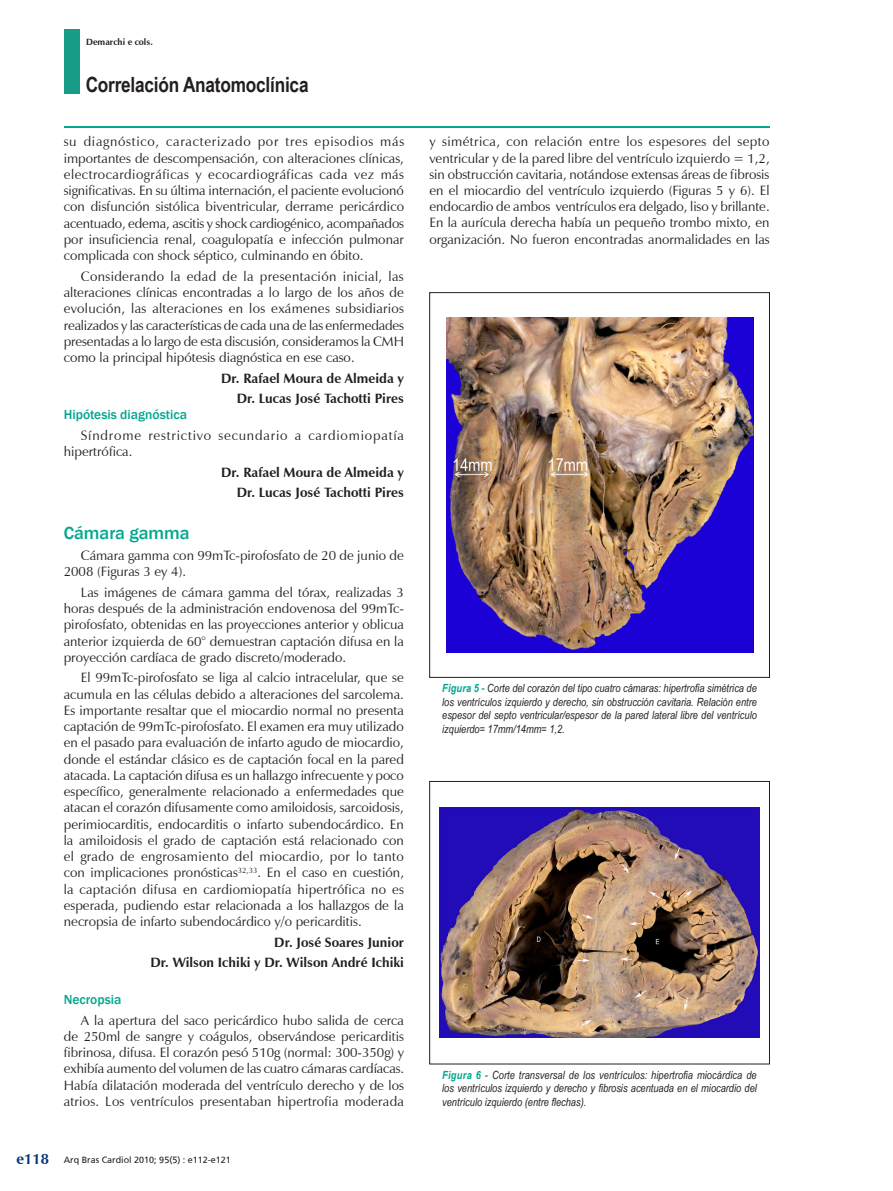
<style>
.page{position:relative;width:893px;height:1191px;background:#fff}
.page>*{position:absolute;margin:0;border:0;box-sizing:border-box;transform-origin:0 0}
.t1{font:700 21px "Arial Narrow";letter-spacing:-.01em;color:#231f20}
.Títulos__textos{font:500 18px "Franklin Gothic";color:#00a78e}
.t2{font:700 15px "Zapf Humanist 601 BT";color:#013775}
.Texto{font:13.5px/16.2px "Zapf Humanist 601 BT";color:#231f20;text-align:justify}
.Texto-2{font:700 13.5px "Zapf Humanist 601 BT";color:#231f20}
.Texto-3{font:13.5px/16.2px "Zapf Humanist 601 BT";letter-spacing:.06em;color:#231f20}
.Subtítulo{font:500 13.5px "Franklin Gothic";color:#00a78e}
._04_FIGURA_ref{font:italic 11.25px/13.5px "Arial Narrow";color:#231f20;text-align:justify}
.t3{font:9px "Frutiger";color:#231f20}
.t4{font:700 9px "Zapf Humanist 601 BT";color:#231f20}
.s1{font-weight:700;color:#00a78e}
</style>
<div class="page">
<div style="left:64px;top:29px;width:16px;height:65px;background:#189c88"></div>
<hr style="left:64px;top:126px;width:706px;height:2px;background:#00a78e">
<div style="left:429px;top:292px;width:341px;height:385px;border:1px solid #231f20"></div>
<img style="left:446px;top:317px;width:307px;height:336px">
<div style="left:429px;top:781px;width:341px;height:283px;border:1px solid #231f20"></div>
<img style="left:440px;top:807px;width:319px;height:231px">
<p class="t4" style="left:86px;top:36px;width:68px">Demarchi e cols.</p>
<h1 class="t1" style="left:86px;top:68px;width:224px">Correlación Anatomoclínica</h1>
<p class="Texto" style="left:64px;top:134px;width:342px">su diagnóstico, caracterizado por tres episodios más importantes de descompensación, con alteraciones clínicas, electrocardiográficas y ecocardiográficas cada vez más significativas. En su última internación, el paciente evolucionó con disfunción sistólica biventricular, derrame pericárdico acentuado, edema, ascitis y shock cardiogénico, acompañados por insuficiencia renal, coagulopatía e infección pulmonar complicada con shock séptico, culminando en óbito.</p>
<p class="Texto" style="left:64px;top:268px;width:342px;text-indent:17px">Considerando la edad de la presentación inicial, las alteraciones clínicas encontradas a lo largo de los años de evolución, las alteraciones en los exámenes subsidiarios realizados y las características de cada una de las enfermedades presentadas a lo largo de esta discusión, consideramos la CMH como la principal hipótesis diagnóstica en ese caso.</p>
<p class="Texto-2" style="left:221px;top:369px;width:184px">Dr. Rafael Moura de Almeida y</p>
<p class="Texto-2" style="left:237px;top:390px;width:169px">Dr. Lucas José Tachotti Pires</p>
<p class="Subtítulo" style="left:64px;top:406px;width:125px">Hipótesis diagnóstica</p>
<p class="Texto-3" style="left:64px;top:427px;width:342px;text-indent:17px">Síndrome restrictivo secundario a cardiomiopatía hipertrófica.</p>
<p class="Texto-2" style="left:221px;top:464px;width:184px">Dr. Rafael Moura de Almeida y</p>
<p class="Texto-2" style="left:237px;top:484px;width:169px">Dr. Lucas José Tachotti Pires</p>
<p class="Títulos__textos" style="left:64px;top:522px;width:127px">Cámara gamma</p>
<p class="Texto" style="left:64px;top:547px;width:342px;text-indent:17px">Cámara gamma con 99mTc-pirofosfato de 20 de junio de<br>2008 (Figuras 3 ey 4).</p>
<p class="Texto" style="left:64px;top:584px;width:342px;text-indent:17px">Las imágenes de cámara gamma del tórax, realizadas 3 horas después de la administración endovenosa del 99mTc&shy;pirofosfato, obtenidas en las proyecciones anterior y oblicua anterior izquierda de 60° demuestran captación difusa en la proyección cardíaca de grado discreto/moderado.</p>
<p class="Texto" style="left:64px;top:669px;width:342px;text-indent:17px">El 99mTc-pirofosfato se liga al calcio intracelular, que se acumula en las células debido a alteraciones del sarcolema.<br>Es importante resaltar que el miocardio normal no presenta captación de 99mTc-pirofosfato. El examen era muy utilizado en el pasado para evaluación de infarto agudo de miocardio, donde el estándar clásico es de captación focal en la pared atacada. La captación difusa es un hallazgo infrecuente y poco específico, generalmente relacionado a enfermedades que atacan el corazón difusamente como amiloidosis, sarcoidosis, perimiocarditis, endocarditis o infarto subendocárdico. En la amiloidosis el grado de captación está relacionado con el grado de engrosamiento del miocardio, por lo tanto con implicaciones pronósticas<sup>32,33</sup>. En el caso en cuestión, la captación difusa en cardiomiopatía hipertrófica no es esperada, pudiendo estar relacionada a los hallazgos de la necropsia de infarto subendocárdico y/o pericarditis.</p>
<p class="Texto-2" style="left:274px;top:933px;width:131px">Dr. José Soares Junior</p>
<p class="Texto-2" style="left:150px;top:954px;width:255px">Dr. Wilson Ichiki y Dr. Wilson André Ichiki</p>
<p class="Subtítulo" style="left:64px;top:991px;width:59px">Necropsia</p>
<p class="Texto" style="left:64px;top:1012px;width:342px;text-indent:17px">A la apertura del saco pericárdico hubo salida de cerca de 250ml de sangre y coágulos, observándose pericarditis fibrinosa, difusa. El corazón pesó 510g (normal: 300-350g) y exhibía aumento del volumen de las cuatro cámaras cardíacas.<br>Había dilatación moderada del ventrículo derecho y de los atrios. Los ventrículos presentaban hipertrofia moderada</p>
<p class="t2" style="left:17px;top:1149px;width:34px">e118</p>
<p class="t3" style="left:64px;top:1154px;width:169px">Arq Bras Cardiol 2010; 95(5) : e112-e121</p>
<p class="Texto" style="left:429px;top:134px;width:342px">y simétrica, con relación entre los espesores del septo ventricular y de la pared libre del ventrículo izquierdo = 1,2, sin obstrucción cavitaria, notándose extensas áreas de fibrosis en el miocardio del ventrículo izquierdo (Figuras 5 y 6). El endocardio de ambos ventrículos era delgado, liso y brillante.<br>En la aurícula derecha había un pequeño trombo mixto, en organización. No fueron encontradas anormalidades en las</p>
<p class="_04_FIGURA_ref" style="left:442px;top:681px;width:316px"><span class="s1">Figura 5 -</span> Corte del corazón del tipo cuatro cámaras: hipertrofia simétrica de los ventrículos izquierdo y derecho, sin obstrucción cavitaria. Relación entre espesor del septo ventricular/espesor de la pared lateral libre del ventrículo izquierdo= 17mm/14mm= 1,2.</p>
<p class="_04_FIGURA_ref" style="left:442px;top:1068px;width:316px"><span class="s1">Figura 6 -</span> Corte transversal de los ventrículos: hipertrofia miocárdica de los ventrículos izquierdo y derecho y fibrosis acentuada en el miocardio del ventrículo izquierdo (entre flechas).</p>
</div>
